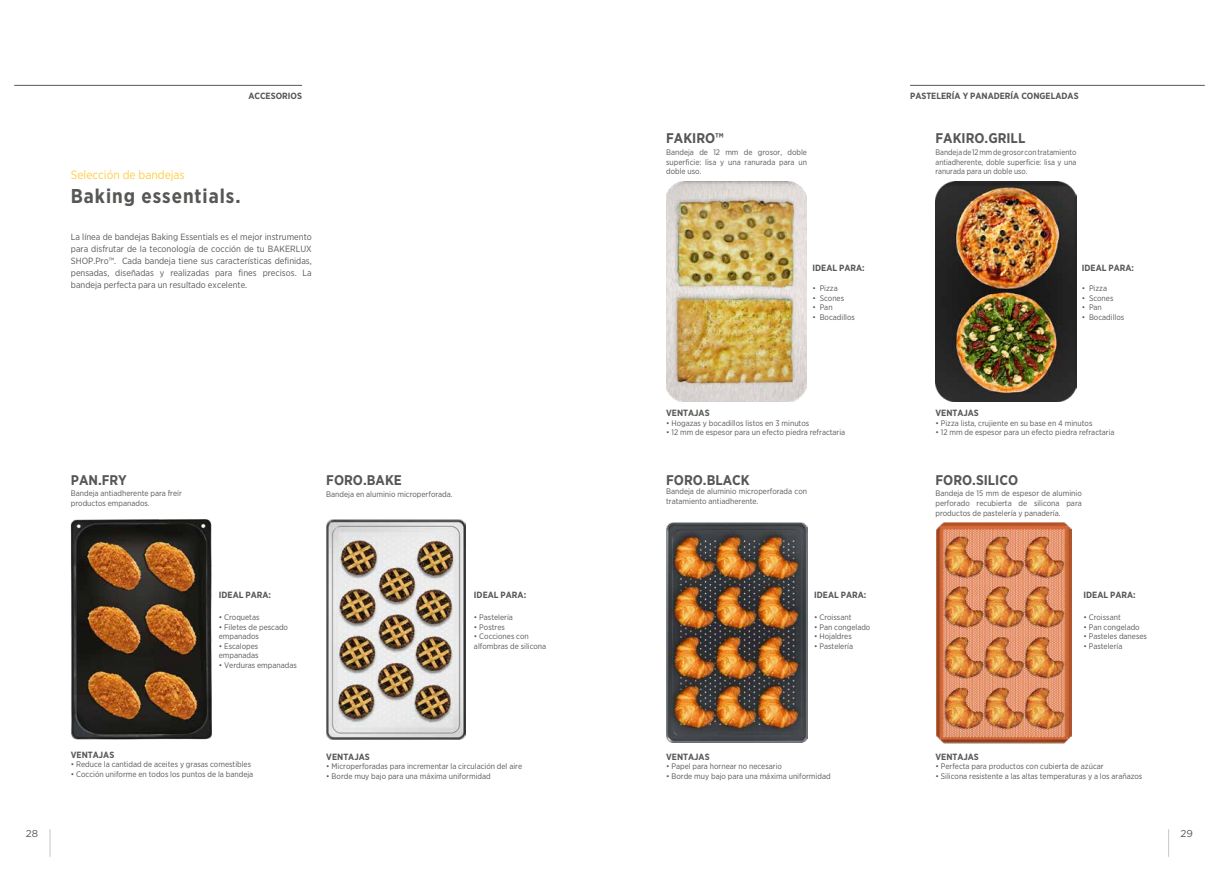
<style>
.page{position:relative;width:1219px;height:871px;background:#fff}
.page>*{position:absolute;margin:0;border:0;box-sizing:border-box;transform-origin:0 0}
.t1{font:700 20px "Gotham Narrow";letter-spacing:.05em;color:#575756}
.t2{font:700 14px "Gotham Narrow";color:#575756}
.t3{font:12px "Gotham Narrow";color:#fecd44}
.t4{font:10px "Gotham";color:#575756}
.t5{font:9px/12px "Gotham Narrow";color:#575756;text-align:justify}
.t6{font:700 9px "Gotham Narrow";color:#575756}
.t7{font:8px/9.6px "Gotham Narrow";color:#575756}
.t8{font:8px/9.6px "Gotham Narrow";color:#575756;text-align:justify;scale:.96 1}
</style>
<div class="page">
<svg style="left:50px;top:829px;width:1px;height:27px"></svg>
<svg style="left:1168px;top:829px;width:1px;height:27px"></svg>
<hr style="left:14px;top:85px;width:288px;height:1px;background:#575756">
<img style="left:71px;top:519px;width:141px;height:220px">
<img style="left:326px;top:519px;width:140px;height:220px">
<img style="left:666px;top:181px;width:140px;height:221px">
<img style="left:936px;top:522px;width:135px;height:221px">
<img style="left:666px;top:522px;width:141px;height:220px">
<img style="left:936px;top:181px;width:140px;height:221px">
<hr style="left:910px;top:85px;width:295px;height:1px;background:#575756">
<p class="t6" style="left:248px;top:90px;width:55px">ACCESORIOS</p>
<p class="t6" style="left:910px;top:90px;width:170px">PASTELERÍA Y PANADERÍA CONGELADAS</p>
<h3 class="t3" style="left:71px;top:167px;width:115px">Selección de bandejas</h3>
<h1 class="t1" style="left:71px;top:183px;width:171px">Baking essentials.</h1>
<p class="t5" style="left:71px;top:231px;width:242px">La línea de bandejas Baking Essentials es el mejor instrumento para disfrutar de la teconología de cocción de tu BAKERLUX SHOP.Pro™. Cada bandeja tiene sus características definidas, pensadas, diseñadas y realizadas para fines precisos. La bandeja perfecta para un resultado excelente.</p>
<h2 class="t2" style="left:71px;top:470px;width:58px">PAN.FRY</h2>
<p class="t7" style="left:71px;top:488px;width:113px">Bandeja antiadherente para freír productos empanados.</p>
<h2 class="t2" style="left:326px;top:470px;width:77px">FORO.BAKE</h2>
<p class="t7" style="left:326px;top:489px;width:128px">Bandeja en aluminio microperforada.</p>
<p class="t6" style="left:219px;top:589px;width:54px">IDEAL PARA:</p>
<p class="t7" style="left:219px;top:612px;width:42px">• Croquetas</p>
<p class="t7" style="left:219px;top:621px;width:71px">• Filetes de pescado empanados</p>
<p class="t7" style="left:219px;top:640px;width:41px">• Escalopes empanadas</p>
<p class="t7" style="left:219px;top:660px;width:80px">• Verduras empanadas</p>
<p class="t6" style="left:474px;top:589px;width:54px">IDEAL PARA:</p>
<p class="t7" style="left:474px;top:612px;width:40px">• Pastelería</p>
<p class="t7" style="left:474px;top:621px;width:32px">• Postres</p>
<p class="t7" style="left:474px;top:631px;width:74px">• Cocciones con alfombras de silicona</p>
<p class="t6" style="left:71px;top:748px;width:45px">VENTAJAS</p>
<p class="t7" style="left:71px;top:759px;width:182px">• Reduce la cantidad de aceites y grasas comestibles</p>
<p class="t7" style="left:71px;top:768px;width:184px">• Cocción uniforme en todos los puntos de la bandeja</p>
<p class="t6" style="left:326px;top:750px;width:45px">VENTAJAS</p>
<p class="t7" style="left:326px;top:761px;width:197px">• Microperforadas para incrementar la circulación del aire</p>
<p class="t7" style="left:326px;top:770px;width:166px">• Borde muy bajo para una máxima uniformidad</p>
<h2 class="t2" style="left:666px;top:129px;width:59px">FAKIRO™</h2>
<p class="t7" style="left:666px;top:147px;width:142px;text-align:justify">Bandeja de 12 mm de grosor, doble superficie: lisa y una ranurada para un doble uso.</p>
<p class="t6" style="left:812px;top:261px;width:54px">IDEAL PARA:</p>
<p class="t7" style="left:812px;top:283px;width:27px">• Pizza</p>
<p class="t7" style="left:812px;top:293px;width:33px">• Scones</p>
<p class="t7" style="left:812px;top:302px;width:22px">• Pan</p>
<p class="t7" style="left:812px;top:312px;width:44px">• Bocadillos</p>
<p class="t6" style="left:666px;top:407px;width:45px">VENTAJAS</p>
<p class="t7" style="left:666px;top:418px;width:145px">• Hogazas y bocadillos listos en 3 minutos</p>
<p class="t7" style="left:666px;top:427px;width:181px">• 12 mm de espesor para un efecto piedra refractaria</p>
<h2 class="t2" style="left:666px;top:470px;width:85px">FORO.BLACK</h2>
<p class="t7" style="left:666px;top:486px;width:142px">Bandeja de aluminio microperforada con tratamiento antiadherente.</p>
<p class="t6" style="left:814px;top:589px;width:54px">IDEAL PARA:</p>
<p class="t7" style="left:814px;top:612px;width:39px">• Croissant</p>
<p class="t7" style="left:814px;top:621px;width:58px">• Pan congelado</p>
<p class="t7" style="left:814px;top:631px;width:39px">• Hojaldres</p>
<p class="t7" style="left:814px;top:640px;width:40px">• Pastelería</p>
<p class="t6" style="left:666px;top:750px;width:45px">VENTAJAS</p>
<p class="t7" style="left:666px;top:761px;width:117px">• Papel para hornear no necesario</p>
<p class="t7" style="left:666px;top:770px;width:166px">• Borde muy bajo para una máxima uniformidad</p>
<h2 class="t2" style="left:935px;top:129px;width:91px">FAKIRO.GRILL</h2>
<p class="t8" style="left:935px;top:147px;width:148px">Bandeja de 12 mm de grosor con tratamiento antiadherente, doble superficie: lisa y una ranurada para un doble uso.</p>
<p class="t6" style="left:1082px;top:261px;width:54px">IDEAL PARA:</p>
<p class="t7" style="left:1082px;top:283px;width:27px">• Pizza</p>
<p class="t7" style="left:1082px;top:293px;width:33px">• Scones</p>
<p class="t7" style="left:1082px;top:302px;width:22px">• Pan</p>
<p class="t7" style="left:1082px;top:312px;width:44px">• Bocadillos</p>
<p class="t6" style="left:935px;top:407px;width:45px">VENTAJAS</p>
<p class="t7" style="left:935px;top:418px;width:158px">• Pizza lista, crujiente en su base en 4 minutos</p>
<p class="t7" style="left:935px;top:427px;width:181px">• 12 mm de espesor para un efecto piedra refractaria</p>
<h2 class="t2" style="left:935px;top:470px;width:84px">FORO.SILICO</h2>
<p class="t7" style="left:935px;top:488px;width:148px;text-align:justify">Bandeja de 15 mm de espesor de aluminio perforado recubierta de silicona para productos de pastelería y panadería.</p>
<p class="t6" style="left:1083px;top:589px;width:54px">IDEAL PARA:</p>
<p class="t7" style="left:1083px;top:612px;width:39px">• Croissant</p>
<p class="t7" style="left:1083px;top:621px;width:58px">• Pan congelado</p>
<p class="t7" style="left:1083px;top:631px;width:65px">• Pasteles daneses</p>
<p class="t7" style="left:1083px;top:640px;width:40px">• Pastelería</p>
<p class="t6" style="left:935px;top:750px;width:45px">VENTAJAS</p>
<p class="t7" style="left:935px;top:761px;width:170px">• Perfecta para productos con cubierta de azúcar</p>
<p class="t7" style="left:935px;top:770px;width:208px">• Silicona resistente a las altas temperaturas y a los arañazos</p>
<p class="t4" style="left:26px;top:826px;width:14px">28</p>
<p class="t4" style="left:1180px;top:826px;width:14px">29</p>
</div>
